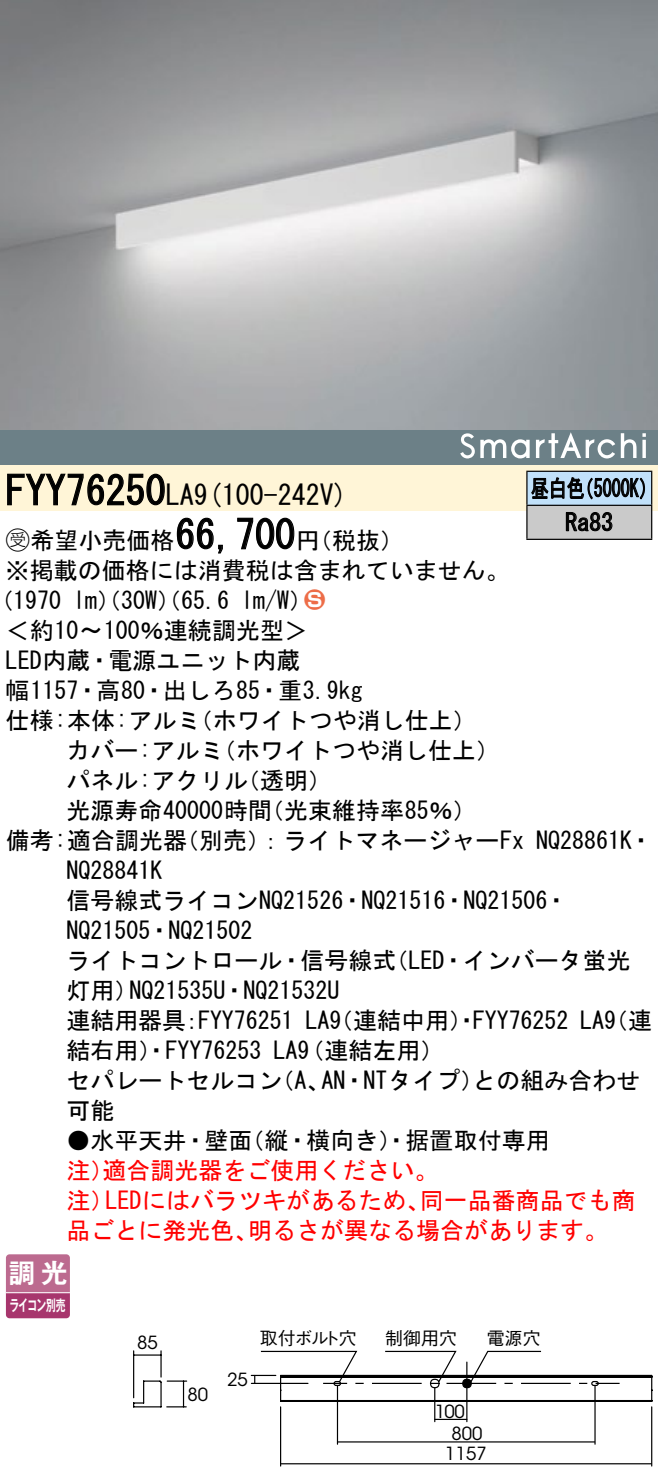
<style>
.page{position:relative;width:658px;height:1478px;background:#fff}
.page>*{position:absolute;margin:0;border:0;box-sizing:border-box;transform-origin:0 0}
.t1{font:40px "MS Gothic";color:#000}
.t2{font:28px "MS Gothic";color:#000}
.t3{font:26.4px "Gothic MB101 Pro De Bold 90 pv RKSJ H";color:#fff}
.t4{font:24px/30.4px "MS Gothic";color:#000}
.t5{font:24px "MS Gothic";color:#f00}
.t6{font:24px/34px "MS Gothic";color:#000;scale:.75 1}
.t7{font:24px "Ford Classification 1";color:#ed6d48}
.t8{font:18px "ITC Avant Garde Std";color:#000}
.t9{font:18px "Gothic BBB Pro Medium 90 pv RKSJ H";color:#000}
.t10{font:15.2px "Gothic MB101 Pro De Bold 90 pv RKSJ H";letter-spacing:-.05em;color:#fff;scale:.65 1}
.s1{font-family:"Ford Classification 1"}
.s2{color:#fff}
</style>
<div class="page">
<img style="left:0;top:0;width:658px;height:431px">
<div style="left:0;top:431px;width:658px;height:34px;background:#6c8087"></div>
<svg style="left:642px;top:440px;width:4px;height:18px"></svg>
<svg style="left:642px;top:433px;width:4px;height:4px"></svg>
<svg style="left:460px;top:433px;width:69px;height:25px"></svg>
<svg style="left:536px;top:432px;width:100px;height:26px"></svg>
<div style="left:0;top:465px;width:658px;height:46px;background:#fff5d7"></div>
<svg style="left:7px;top:473px;width:158px;height:33px"></svg>
<svg style="left:176px;top:517px;width:47px;height:37px"></svg>
<svg style="left:237px;top:517px;width:58px;height:33px"></svg>
<svg style="left:6px;top:1254px;width:64px;height:64px;background:#b45783"></svg>
<hr style="left:6px;top:1292px;width:64px;height:1px;background:#fff">
<div style="left:527px;top:471px;width:124px;height:34px;background:#c1e1fa"></div>
<div style="left:527px;top:505px;width:124px;height:34px;background:#cacaca"></div>
<hr style="left:526px;top:470px;width:126px;height:2px;background:#000">
<hr style="left:526px;top:472px;width:1px;height:33px;background:#000">
<hr style="left:651px;top:472px;width:1px;height:33px;background:#000">
<hr style="left:526px;top:505px;width:126px;height:1px;background:#000">
<hr style="left:526px;top:506px;width:1px;height:33px;background:#000">
<hr style="left:651px;top:506px;width:1px;height:33px;background:#000">
<hr style="left:526px;top:539px;width:126px;height:1px;background:#000">
<svg style="left:531px;top:477px;width:114px;height:23px"></svg>
<svg style="left:565px;top:512px;width:47px;height:19px"></svg>
<svg style="left:133px;top:1350px;width:55px;height:58px"></svg>
<hr style="left:280px;top:1407px;width:1px;height:59px;background:#000">
<hr style="left:651px;top:1407px;width:1px;height:59px;background:#000">
<hr style="left:251px;top:1382px;width:57px;height:2px;background:#000">
<hr style="left:251px;top:1374px;width:25px;height:2px;background:#000">
<hr style="left:280px;top:1463px;width:371px;height:1px;background:#000">
<hr style="left:594px;top:1386px;width:1px;height:58px;background:#000">
<hr style="left:337px;top:1386px;width:1px;height:58px;background:#000">
<hr style="left:337px;top:1441px;width:258px;height:1px;background:#000">
<svg style="left:254px;top:1350px;width:398px;height:71px"></svg>
<h1 class="t1" style="left:6px;top:471px;width:162px">FYY76250</h1>
<p class="t2" style="left:166px;top:481px;width:183px">LA (9 100-242 (V</p>
<h1 class="t1" style="left:175px;top:515px;width:121px">66,700</h1>
<p class="t4" style="left:6px;top:525px;width:505px"><span class="s1">B</span>希望小売価格<br>※掲載の価格には消費税は含まれていません。</p>
<p class="t7" style="left:304px;top:588px;width:22px">2<span class="s2">3</span></p>
<p class="t4" style="left:296px;top:525px;width:109px">（円税抜(</p>
<p class="t4" style="left:241px;top:585px;width:73px">l m (W/</p>
<p class="t4" style="left:-11px;top:585px;width:74px">（1970</p>
<p class="t4" style="left:6px;top:615px;width:304px">＜約10〜100％連続調光型&lt;</p>
<p class="t4" style="left:6px;top:645px;width:296px">LED内蔵・電源ユニット内蔵</p>
<p class="t4" style="left:6px;top:675px;width:358px">幅1157・高80・出しろ85・重3.9kg</p>
<p class="t4" style="left:189px;top:705px;width:290px">（ホワイトつや消し仕上(</p>
<p class="t4" style="left:73px;top:585px;width:158px">lm）（30 ）（W 65.6</p>
<p class="t4" style="left:6px;top:705px;width:196px">仕様:本体:アルミ</p>
<p class="t4" style="left:66px;top:735px;width:159px">カバー:アルミ</p>
<p class="t4" style="left:212px;top:735px;width:290px">（ホワイトつや消し仕上(</p>
<p class="t4" style="left:66px;top:765px;width:183px">パネル:アクリル</p>
<p class="t4" style="left:236px;top:765px;width:98px">（透明(</p>
<p class="t4" style="left:66px;top:795px;width:207px">光源寿命40000時間</p>
<p class="t4" style="left:260px;top:795px;width:218px">（光束維持率85％(</p>
<p class="t6" style="left:565px;top:471px;width:65px;text-indent:-34px">昼白色<br>Ra83</p>
<p class="t6" style="left:575px;top:471px;width:109px">（5000 (K</p>
<p class="t4" style="left:175px;top:825px;width:350px">（別売：）ライトマネージャーFx</p>
<p class="t4" style="left:6px;top:825px;width:183px">備考:適合調光器</p>
<p class="t4" style="left:66px;top:855px;width:97px">NQ28841K</p>
<p class="t4" style="left:66px;top:885px;width:503px">信号線式ライコンNQ21526・NQ21516・NQ21506・</p>
<p class="t4" style="left:66px;top:915px;width:187px">NQ21505・NQ21502</p>
<p class="t4" style="left:384px;top:945px;width:247px">（LED・インバータ蛍光</p>
<p class="t4" style="left:536px;top:825px;width:118px">NQ28861 ・K</p>
<p class="t4" style="left:66px;top:946px;width:331px;text-align:center">ライトコントロール・信号線式<br>NQ21535 ・U NQ21532U</p>
<p class="t4" style="left:66px;top:975px;width:73px">灯用）</p>
<p class="t4" style="left:66px;top:1005px;width:121px">連結用器具</p>
<p class="t4" style="left:198px;top:1005px;width:97px">FYY76251</p>
<p class="t4" style="left:180px;top:1005px;width:25px">：</p>
<p class="t4" style="left:305px;top:1005px;width:175px">LA（9 連結中用）・</p>
<p class="t4" style="left:473px;top:1005px;width:97px">FYY76252</p>
<p class="t4" style="left:66px;top:1035px;width:196px">結右用）・FYY76253</p>
<p class="t4" style="left:273px;top:1035px;width:172px">LA（9 連結左用(</p>
<p class="t4" style="left:580px;top:1005px;width:73px">LA（9 連</p>
<p class="t4" style="left:321px;top:1065px;width:164px">AN・NTタイプ）</p>
<p class="t4" style="left:472px;top:1065px;width:169px">との組み合わせ</p>
<p class="t4" style="left:66px;top:1065px;width:217px">セパレートセルコン</p>
<p class="t4" style="left:66px;top:1095px;width:49px">可能</p>
<p class="t4" style="left:240px;top:1125px;width:310px">（縦・横向き）・据置取付専用</p>
<p class="t4" style="left:270px;top:1065px;width:61px">（、A</p>
<p class="t4" style="left:66px;top:1125px;width:187px">●水平天井・壁面</p>
<p class="t5" style="left:102px;top:1159px;width:337px">適合調光器をご使用ください。</p>
<p class="t5" style="left:66px;top:1159px;width:49px">注）</p>
<p class="t5" style="left:66px;top:1189px;width:49px">注）</p>
<p class="t5" style="left:105px;top:1189px;width:326px">LEDにはバラツキがあるため、</p>
<p class="t5" style="left:420px;top:1189px;width:217px">同一品番商品でも商</p>
<p class="t5" style="left:66px;top:1219px;width:193px">品ごとに発光色、</p>
<p class="t5" style="left:248px;top:1219px;width:362px">明るさが異なる場合があります。</p>
<p class="t3" style="left:9px;top:1251px;width:60px">調光</p>
<p class="t10" style="left:9px;top:1292px;width:88px">ライコン別売</p>
<p class="t8" style="left:137px;top:1331px;width:22px">85</p>
<p class="t8" style="left:187px;top:1383px;width:22px">80</p>
<p class="t8" style="left:227px;top:1368px;width:22px">25</p>
<p class="t9" style="left:260px;top:1324px;width:98px">取付ボルト穴</p>
<p class="t9" style="left:385px;top:1324px;width:73px">制御用穴</p>
<p class="t8" style="left:435px;top:1400px;width:31px">100</p>
<p class="t9" style="left:487px;top:1324px;width:56px">電源穴</p>
<p class="t8" style="left:451px;top:1422px;width:33px">800</p>
<p class="t8" style="left:445px;top:1443px;width:43px">1157</p>
</div>
